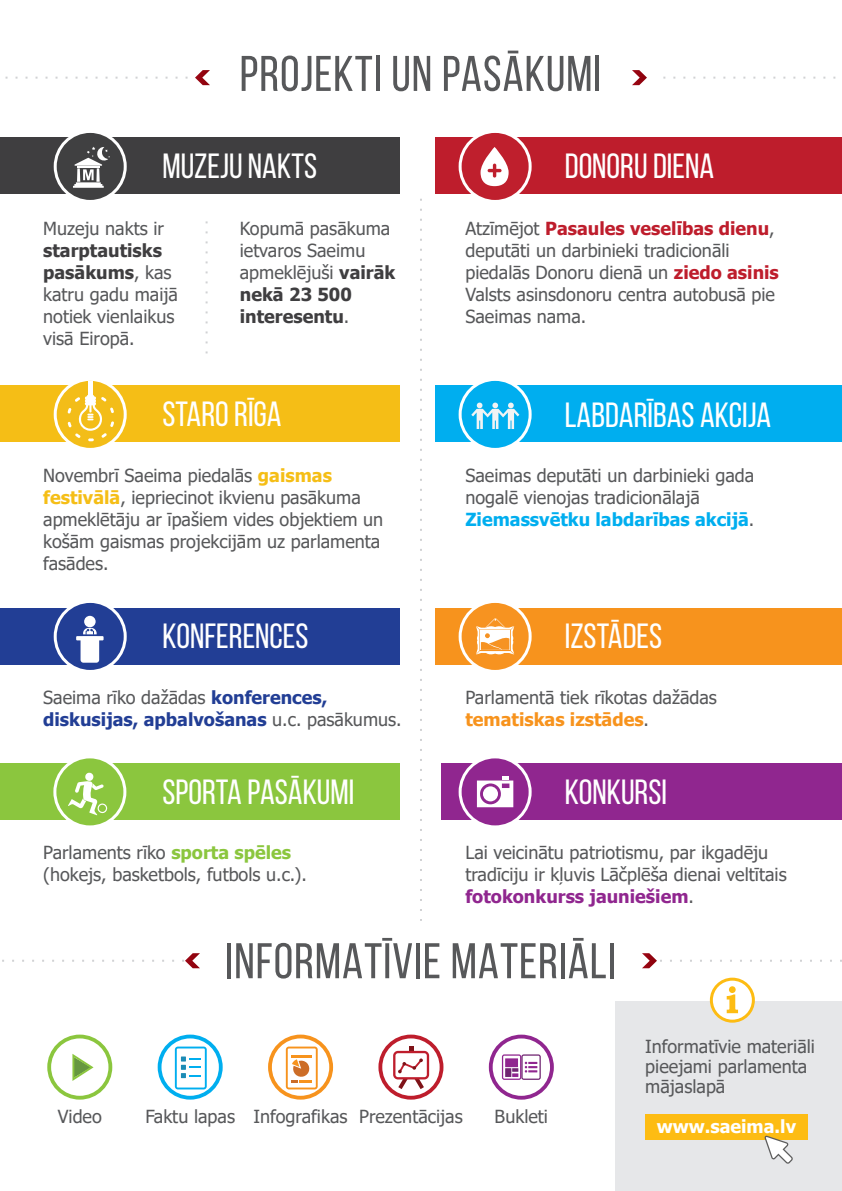
<style>
.page{position:relative;width:842px;height:1191px;background:#fff}
.page>*{position:absolute;margin:0;border:0;box-sizing:border-box;transform-origin:0 0}
.t1{font:50px "Bebas Neue";letter-spacing:.02em;color:#57585a}
.t2{font:35px "Bebas Neue";color:#fff}
.t3{font:18px/22px "Tahoma";color:#57585a}
.t4{font:700 18px/22px "Tahoma";color:#223e95}
.t5{font:700 18px "Tahoma";color:#fff}
.s1{font-weight:700;color:#3f3e40}
.s2{font-weight:700;color:#be1d2c}
.s3{font-weight:700;color:#f5be16}
.s4{font-weight:700;color:#00aeef}
.s5{font-weight:400;color:#57585a}
.s6{font-weight:700;color:#f7931d}
.s7{font-weight:700;color:#8bc63e}
.s8{font-weight:700;color:#90268f}
</style>
<div class="page">
<div style="left:0;top:763px;width:400px;height:57px;background:#8bc63e"></div>
<div style="left:435px;top:608px;width:407px;height:57px;background:#f7931d"></div>
<div style="left:0;top:385px;width:400px;height:57px;background:#f5be16"></div>
<div style="left:435px;top:137px;width:407px;height:57px;background:#be1d2c"></div>
<svg style="left:55px;top:379px;width:70px;height:70px"></svg>
<div style="left:54px;top:378px;width:73px;height:73px;border:3px solid #fff;border-radius:50%"></div>
<div style="left:88px;top:381px;width:5px;height:13px;background:#fff"></div>
<svg style="left:68px;top:394px;width:46px;height:47px"></svg>
<div style="left:460px;top:131px;width:70px;height:70px;background:#bf1f2d;border-radius:50%"></div>
<div style="left:459px;top:130px;width:73px;height:73px;border:3px solid #fff;border-radius:50%"></div>
<svg style="left:480px;top:147px;width:29px;height:39px"></svg>
<div style="left:55px;top:757px;width:70px;height:70px;background:#8bc63e;border-radius:50%"></div>
<div style="left:53px;top:755px;width:73px;height:73px;border:3px solid #fff;border-radius:50%"></div>
<svg style="left:68px;top:772px;width:39px;height:43px"></svg>
<div style="left:435px;top:385px;width:407px;height:57px;background:#00aeef"></div>
<div style="left:460px;top:601px;width:70px;height:70px;background:#f79320;border-radius:50%"></div>
<div style="left:459px;top:600px;width:73px;height:73px;border:3px solid #fff;border-radius:50%"></div>
<svg style="left:476px;top:618px;width:38px;height:37px"></svg>
<svg style="left:195px;top:70px;width:15px;height:15px"></svg>
<svg style="left:632px;top:70px;width:15px;height:15px"></svg>
<svg style="left:5px;top:77px;width:183px;height:2px"></svg>
<svg style="left:663px;top:77px;width:173px;height:2px"></svg>
<svg style="left:2px;top:953px;width:198px;height:15px"></svg>
<svg style="left:642px;top:953px;width:200px;height:15px"></svg>
<div style="left:0;top:137px;width:400px;height:57px;background:#3f3e40"></div>
<svg style="left:420px;top:199px;width:2px;height:722px"></svg>
<div style="left:55px;top:131px;width:70px;height:70px;background:#404041;border-radius:50%"></div>
<div style="left:54px;top:130px;width:73px;height:73px;border:3px solid #fff;border-radius:50%"></div>
<svg style="left:73px;top:147px;width:37px;height:41px"></svg>
<div style="left:0;top:608px;width:400px;height:57px;background:#223e95"></div>
<svg style="left:206px;top:221px;width:2px;height:133px"></svg>
<div style="left:460px;top:379px;width:70px;height:70px;background:#00aeef;border-radius:50%"></div>
<div style="left:459px;top:378px;width:73px;height:73px;border:3px solid #fff;border-radius:50%"></div>
<svg style="left:471px;top:402px;width:48px;height:27px"></svg>
<div style="left:55px;top:601px;width:70px;height:70px;background:#223e95;border-radius:50%"></div>
<div style="left:54px;top:600px;width:73px;height:73px;border:3px solid #fff;border-radius:50%"></div>
<svg style="left:76px;top:636px;width:28px;height:4px"></svg>
<div style="left:84px;top:616px;width:12px;height:11px;background:#fff;border-radius:50%"></div>
<svg style="left:83px;top:628px;width:14px;height:7px"></svg>
<div style="left:81px;top:636px;width:18px;height:26px;background:#fff;border-radius:3px"></div>
<div style="left:442px;top:763px;width:400px;height:57px;background:#90268f"></div>
<div style="left:460px;top:757px;width:70px;height:70px;background:#90268f;border-radius:50%"></div>
<div style="left:459px;top:755px;width:73px;height:73px;border:3px solid #fff;border-radius:50%"></div>
<svg style="left:477px;top:776px;width:36px;height:31px"></svg>
<div style="left:483px;top:786px;width:15px;height:15px;background:#fff;border-radius:50%"></div>
<svg style="left:158px;top:1034px;width:65px;height:65px"></svg>
<div style="left:161px;top:1038px;width:58px;height:57px;background:#fff;border-radius:50%"></div>
<svg style="left:175px;top:1046px;width:32px;height:43px"></svg>
<svg style="left:268px;top:1034px;width:65px;height:65px"></svg>
<div style="left:272px;top:1038px;width:57px;height:57px;background:#fff;border-radius:50%"></div>
<svg style="left:286px;top:1046px;width:32px;height:43px"></svg>
<svg style="left:378px;top:1034px;width:65px;height:65px"></svg>
<div style="left:382px;top:1038px;width:58px;height:57px;background:#fff;border-radius:50%"></div>
<svg style="left:393px;top:1046px;width:36px;height:43px"></svg>
<svg style="left:47px;top:1034px;width:65px;height:65px"></svg>
<div style="left:51px;top:1038px;width:57px;height:57px;background:#fff;border-radius:50%"></div>
<svg style="left:72px;top:1054px;width:22px;height:27px"></svg>
<svg style="left:489px;top:1034px;width:65px;height:65px"></svg>
<div style="left:493px;top:1038px;width:57px;height:57px;background:#fff;border-radius:50%"></div>
<svg style="left:502px;top:1054px;width:39px;height:25px"></svg>
<div style="left:615px;top:1001px;width:227px;height:190px;background:#e6e7e9"></div>
<svg style="left:710px;top:977px;width:45px;height:45px"></svg>
<div style="left:645px;top:1114px;width:162px;height:25px;background:#fdbc13"></div>
<svg style="left:764px;top:1135px;width:29px;height:28px"></svg>
<h1 class="t1" style="left:240px;top:47px;width:363px">PROJEKTI UN PASĀKUMI</h1>
<h2 class="t2" style="left:162px;top:147px;width:156px">MUZEJU NAKTS</h2>
<h2 class="t2" style="left:565px;top:146px;width:151px">DONORU DIENA</h2>
<p class="t3" style="left:43px;top:218px;width:122px">Muzeju nakts ir</p>
<p class="t3" style="left:43px;top:240px;width:136px"><span class="s1">starptautisks pasākums</span>, kas katru gadu maijā notiek vienlaikus visā Eiropā.</p>
<p class="t3" style="left:240px;top:218px;width:157px">Kopumā pasākuma ietvaros Saeimu apmeklējuši <span class="s1">vairāk nekā 23 500 interesentu</span>.</p>
<p class="t3" style="left:465px;top:218px;width:315px">Atzīmējot <span class="s2">Pasaules veselības dienu</span>, deputāti un darbinieki tradicionāli piedalās Donoru dienā un <span class="s2">ziedo asinis </span>Valsts asinsdonoru centra autobusā pie Saeimas nama.</p>
<h2 class="t2" style="left:162px;top:395px;width:121px">STARO RĪGA</h2>
<p class="t3" style="left:43px;top:466px;width:342px">Novembrī Saeima piedalās <span class="s3">gaismas festivālā</span>, iepriecinot ikvienu pasākuma apmeklētāju ar īpašiem vides objektiem un košām gaismas projekcijām uz parlamenta fasādes.</p>
<h2 class="t2" style="left:565px;top:395px;width:208px">LABDARĪBAS AKCIJA</h2>
<p class="t3" style="left:465px;top:466px;width:290px">Saeimas deputāti un darbinieki gada nogalē vienojas tradicionālajā<br><span class="s4">Ziemassvētku labdarības akcijā</span>.</p>
<h2 class="t2" style="left:162px;top:617px;width:148px">KONFERENCES</h2>
<h2 class="t2" style="left:565px;top:617px;width:99px">IZSTĀDES</h2>
<p class="t4" style="left:43px;top:687px;width:360px"><span class="s5">Saeima rīko dažādas</span> konferences, diskusijas, apbalvošanas <span class="s5">u.c. pasākumus.</span></p>
<p class="t3" style="left:465px;top:687px;width:253px">Parlamentā tiek rīkotas dažādas <span class="s6">tematiskas izstādes</span>.</p>
<h2 class="t2" style="left:162px;top:772px;width:193px">SPORTA PASĀKUMI</h2>
<h2 class="t2" style="left:565px;top:772px;width:104px">KONKURSI</h2>
<p class="t3" style="left:43px;top:842px;width:265px">Parlaments rīko <span class="s7">sporta spēles </span>(hokejs, basketbols, futbols u.c.).</p>
<p class="t3" style="left:465px;top:842px;width:323px">Lai veicinātu patriotismu, par ikgadēju tradīciju ir kļuvis Lāčplēša dienai veltītais <span class="s8">fotokonkurss jauniešiem</span>.</p>
<h1 class="t1" style="left:225px;top:934px;width:392px">INFORMATĪVIE MATERIĀLI</h1>
<p class="t3" style="left:58px;top:1106px;width:46px">Video</p>
<p class="t3" style="left:145px;top:1106px;width:319px">Faktu lapas Infografikas Prezentācijas</p>
<p class="t3" style="left:495px;top:1106px;width:55px">Bukleti</p>
<p class="t3" style="left:645px;top:1037px;width:171px;line-height:20px">Informatīvie materiāli pieejami parlamenta mājaslapā</p>
<p class="t5" style="left:657px;top:1113px;width:141px">www.saeima.lv</p>
</div>
